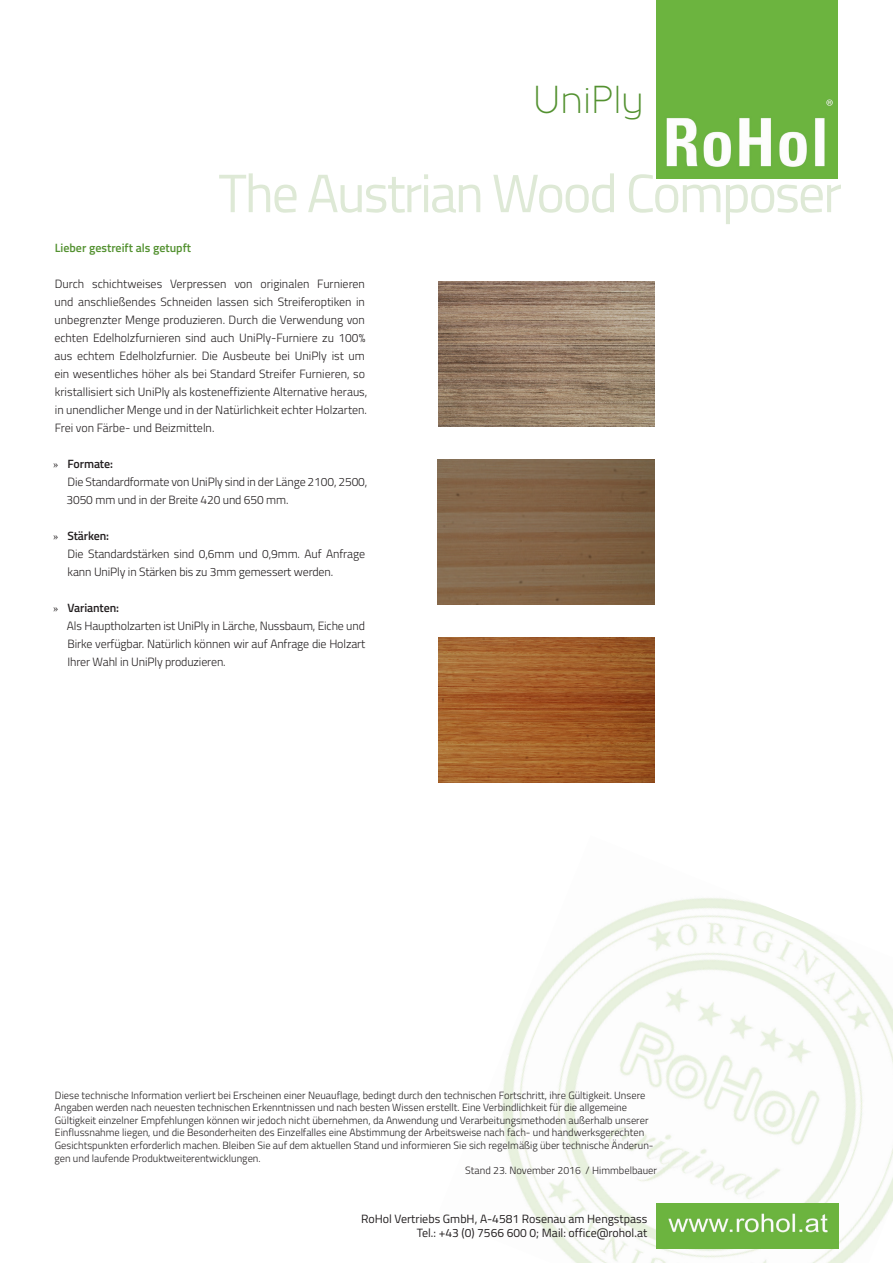
<style>
.page{position:relative;width:893px;height:1263px;background:#fff}
.page>*{position:absolute;margin:0;border:0;box-sizing:border-box;transform-origin:0 0}
.t1{font:54px "Titillium Web";letter-spacing:-.04em;color:#dee9d6}
.t2{font:38.85px "Baufra";letter-spacing:-.02em;color:#539130}
.t3{font:300 12px/18px "Titillium Web";color:#231f20}
.t4{font:12px/14.4px "Titillium Web";color:#231f20;text-align:right}
.t5{font:600 12px "Titillium Web";color:#539130}
.t6{font:300 10.5px "Titillium Web";color:#231f20}
.s1{font-family:"Minion Pro";font-weight:400}
.s2{font-weight:600}
</style>
<div class="page">
<img style="left:502px;top:898px;width:391px;height:365px">
<img style="left:656px;top:0;width:182px;height:179px">
<img style="left:657px;top:1203px;width:182px;height:45px">
<img style="left:438px;top:281px;width:217px;height:146px">
<img style="left:437px;top:459px;width:218px;height:145px">
<img style="left:438px;top:637px;width:217px;height:145px">
<h2 class="t2" style="left:532px;top:76px;width:113px">UniPly</h2>
<h1 class="t1" style="left:218px;top:154px;width:625px">The Austrian Wood Composer</h1>
<p class="t5" style="left:55px;top:239px;width:138px">Lieber gestreift als getupft</p>
<p class="t3" style="left:54px;top:274px;width:315px">Durch schichtweises Verpressen von originalen Furnieren und anschließendes Schneiden lassen sich Streiferoptiken in unbegrenzter Menge produzieren. Durch die Verwendung von echten Edelholzfurnieren sind auch UniPly-Furniere zu 100% aus echtem Edelholzfurnier. Die Ausbeute bei UniPly ist um ein wesentliches höher als bei Standard Streifer Furnieren, so kristallisiert sich UniPly als kosteneffiziente Alternative heraus, in unendlicher Menge und in der Natürlichkeit echter Holzarten.<br>Frei von Färbe- und Beizmitteln.</p>
<p class="t3" style="left:67px;top:454px;width:302px;text-indent:-13px"><span class="s1">»</span> <span class="s2">Formate:<br></span>Die Standardformate von UniPly sind in der Länge 2100, 2500,<br>3050 mm und in der Breite 420 und 650 mm.</p>
<p class="t3" style="left:67px;top:526px;width:299px;text-indent:-14px"><span class="s1">»</span> <span class="s2">Stärken:<br></span>Die Standardstärken sind 0,6mm und 0,9mm. Auf Anfrage kann UniPly in Stärken bis zu 3mm gemessert werden.</p>
<p class="t3" style="left:67px;top:598px;width:300px;text-indent:-14px"><span class="s1">»</span> <span class="s2">Varianten:<br></span>Als Hauptholzarten ist UniPly in Lärche, Nussbaum, Eiche und Birke verfügbar. Natürlich können wir auf Anfrage die Holzart Ihrer Wahl in UniPly produzieren.</p>
<p class="t6" style="left:55px;top:1087px;width:592px">Diese technische Information verliert bei Erscheinen einer Neuauflage, bedingt durch den technischen Fortschritt, ihre Gültigkeit. Unsere</p>
<p class="t6" style="left:54px;top:1100px;width:574px">Angaben werden nach neuesten technischen Erkenntnissen und nach besten Wissen erstellt. Eine Verbindlichkeit für die allgemeine</p>
<p class="t6" style="left:55px;top:1112px;width:595px">Gültigkeit einzelner Empfehlungen können wir jedoch nicht übernehmen, da Anwendung und Verarbeitungsmethoden außerhalb unserer</p>
<p class="t6" style="left:55px;top:1125px;width:591px">Einflussnahme liegen, und die Besonderheiten des Einzelfalles eine Abstimmung der Arbeitsweise nach fach- und handwerksgerechten</p>
<p class="t6" style="left:55px;top:1138px;width:600px">Gesichtspunkten erforderlich machen. Bleiben Sie auf dem aktuellen Stand und informieren Sie sich regelmäßig über technische Änderun-</p>
<p class="t6" style="left:54px;top:1150px;width:208px">gen und laufende Produktweiterentwicklungen.</p>
<p class="t6" style="left:465px;top:1163px;width:193px">Stand 23. November 2016 / Himmbelbauer</p>
<p class="t4" style="left:361px;top:1210px;width:288px">RoHol Vertriebs GmbH, A-4581 Rosenau am Hengstpass<br>Tel.: +43 (0) 7566 600 0; Mail: office@rohol.at</p>
</div>
